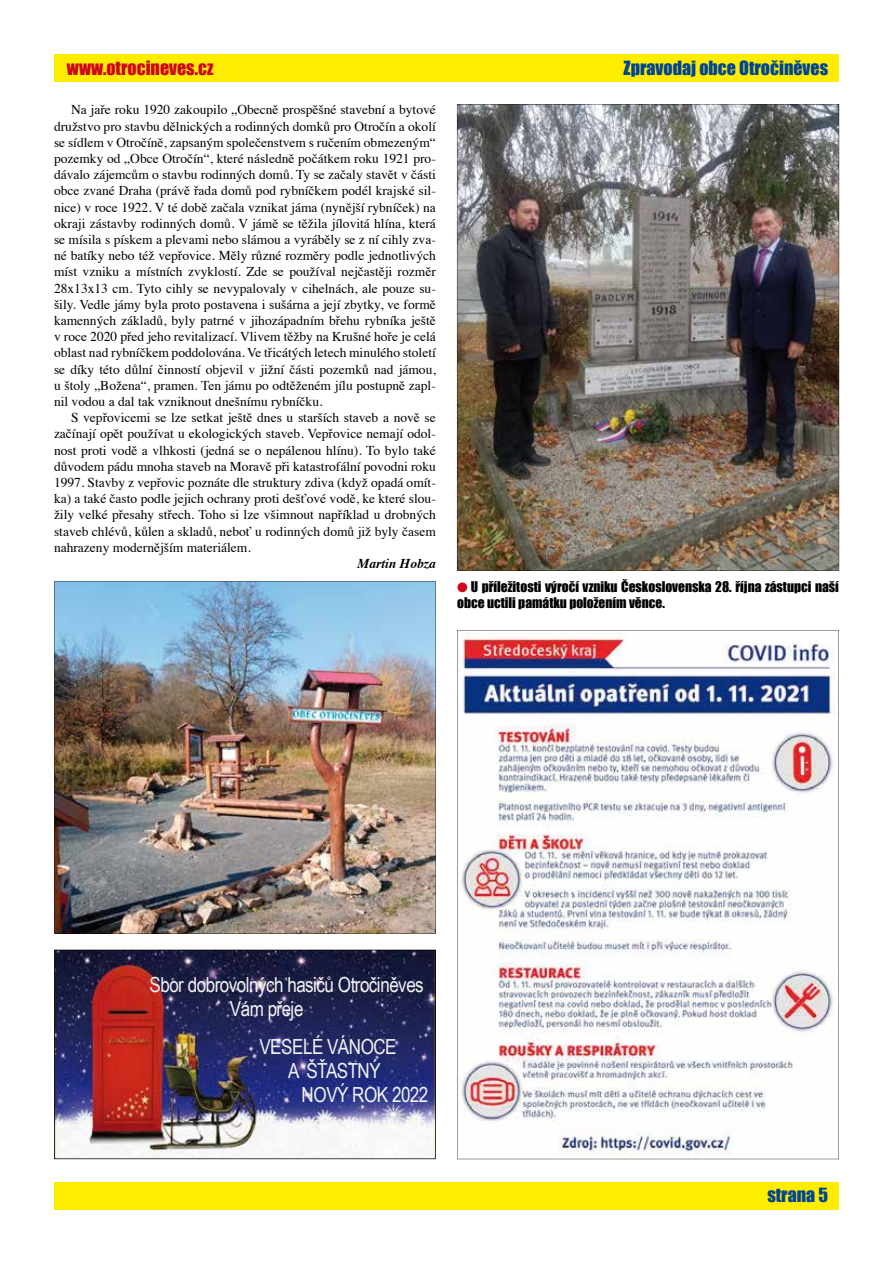
<style>
.page{position:relative;width:893px;height:1263px;background:#fff}
.page>*{position:absolute;margin:0;border:0;box-sizing:border-box;transform-origin:0 0}
.t1{font:20.85px/24px "Arial Narrow";letter-spacing:-.025em;color:#f3f3f3}
.t2{font:18px "Impact";color:#004494}
.t3{font:18px "Impact";color:#cd071e}
.t4{font:13.5px/16.2px "Times";color:#000;text-align:justify}
.t5{font:13.5px/16.2px "Impact";color:#000}
.t6{font:italic 700 13.5px "Times";color:#000}
.s1{color:#cd071e}
</style>
<div class="page">
<div style="left:54px;top:1182px;width:785px;height:27px;background:#ffed00"></div>
<div style="left:54px;top:54px;width:785px;height:27px;background:#ffed00"></div>
<img style="left:457px;top:630px;width:382px;height:529px">
<img style="left:54px;top:950px;width:382px;height:209px">
<img style="left:457px;top:104px;width:382px;height:467px">
<img style="left:54px;top:581px;width:382px;height:353px">
<h2 class="t3" style="left:67px;top:54px;width:148px">www.otrocineves.cz</h2>
<h2 class="t2" style="left:624px;top:54px;width:206px">Zpravodaj obce Otročiněves</h2>
<p class="t4" style="left:54px;top:101px;width:383px;text-indent:17px">Na jaře roku 1920 zakoupilo „Obecně prospěšné stavební a bytové družstvo pro stavbu dělnických a rodinných domků pro Otročín a okolí se sídlem v Otročíně, zapsaným společenstvem s ručením obmezeným“ pozemky od „Obce Otročín“, které následně počátkem roku 1921 pro&shy;dávalo zájemcům o stavbu rodinných domů. Ty se začaly stavět v části obce zvané Draha (právě řada domů pod rybníčkem podél krajské sil&shy;nice) v roce 1922. V té době začala vznikat jáma (nynější rybníček) na okraji zástavby rodinných domů. V jámě se těžila jílovitá hlína, která se mísila s pískem a plevami nebo slámou a vyráběly se z ní cihly zva&shy;né batíky nebo též vepřovice. Měly různé rozměry podle jednotlivých míst vzniku a místních zvyklostí. Zde se používal nejčastěji rozměr 28x13x13 cm. Tyto cihly se nevypalovaly v cihelnách, ale pouze su&shy;šily. Vedle jámy byla proto postavena i sušárna a její zbytky, ve formě kamenných základů, byly patrné v jihozápadním břehu rybníka ještě v roce 2020 před jeho revitalizací. Vlivem těžby na Krušné hoře je celá oblast nad rybníčkem poddolována. Ve třicátých letech minulého století se díky této důlní činností objevil v jižní části pozemků nad jámou, u štoly „Božena“, pramen. Ten jámu po odtěženém jílu postupně zapl&shy;nil vodou a dal tak vzniknout dnešnímu rybníčku.</p>
<p class="t4" style="left:54px;top:408px;width:383px;text-indent:17px">S vepřovicemi se lze setkat ještě dnes u starších staveb a nově se začínají opět používat u ekologických staveb. Vepřovice nemají odol&shy;nost proti vodě a vlhkosti (jedná se o nepálenou hlínu). To bylo také důvodem pádu mnoha staveb na Moravě při katastrofální povodni roku 1997. Stavby z vepřovic poznáte dle struktury zdiva (když opadá omít&shy;ka) a také často podle jejich ochrany proti dešťové vodě, ke které slou&shy;žily velké přesahy střech. Toho si lze všimnout například u drobných staveb chlévů, kůlen a skladů, neboť u rodinných domů již byly časem nahrazeny modernějším materiálem.</p>
<p class="t6" style="left:357px;top:551px;width:80px">Martin Hobza</p>
<p class="t5" style="left:457px;top:578px;width:383px"><span class="s1">●</span> U příležitosti výročí vzniku Československa 28. října zástupci naší obce uctili památku položením věnce.</p>
<h1 class="t1" style="left:230px;top:972px;width:196px;text-indent:-80px">Sbor dobrovolných hasičů Otročiněves<br>Vám přeje</h1>
<h1 class="t1" style="left:259px;top:1034px;width:139px">VESELÉ VÁNOCE</h1>
<h1 class="t1" style="left:288px;top:1058px;width:94px">A ŠŤASTNÝ</h1>
<h1 class="t1" style="left:302px;top:1082px;width:128px">NOVÝ ROK 2022</h1>
<h2 class="t2" style="left:767px;top:1181px;width:62px">strana 5</h2>
</div>
